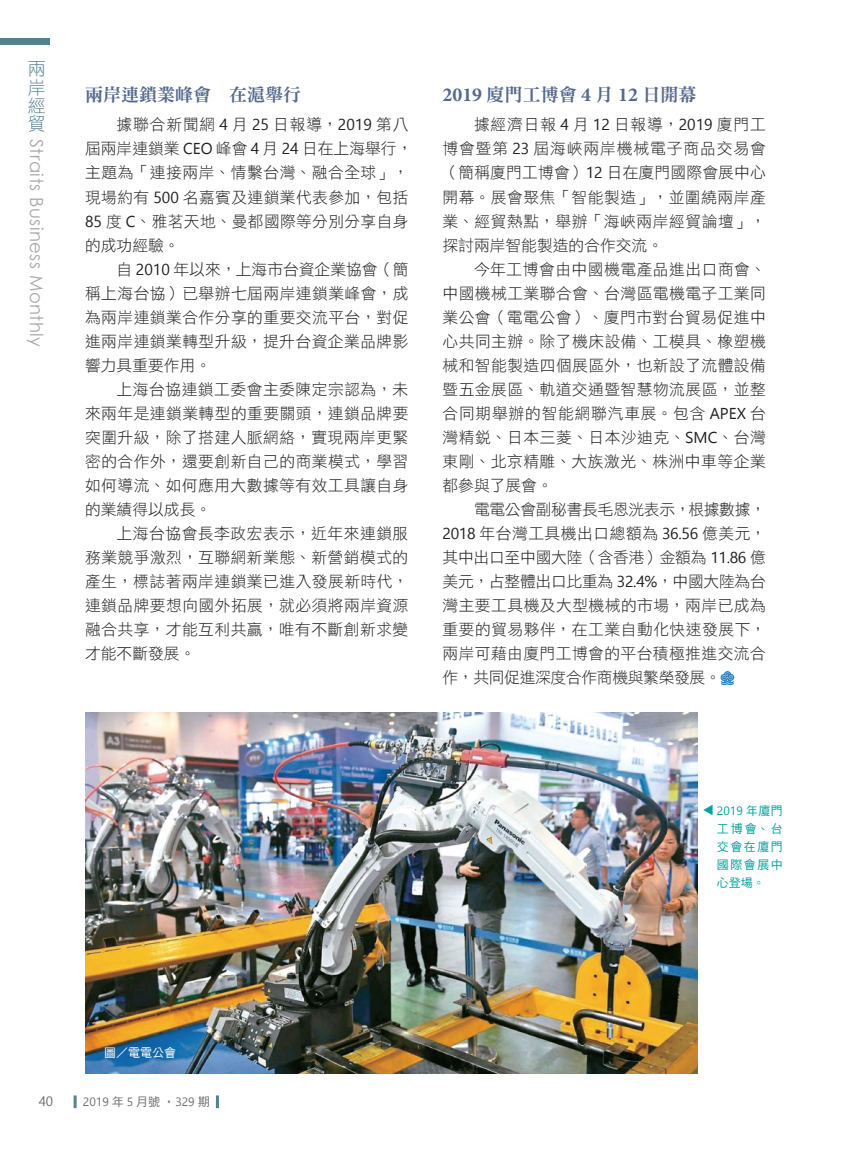
<style>
.page{position:relative;width:851px;height:1149px;background:#fff}
.page>*{position:absolute;margin:0;border:0;box-sizing:border-box;transform-origin:0 0}
.內文-標{font:18px "DF Ming Std W9";color:#53698c}
.t1{font:18px "Century Gothic";letter-spacing:.025em;color:#a8a9ad}
.t2{font:18px/18.5px "DF Hei Std W3";color:#558290;text-align:justify}
.內文-首空2字{font:15.75px/24px "DF Hei Std W3";letter-spacing:.03em;color:#231f20;text-align:justify}
.t3{font:13.5px "Ebrima";color:#6c6d70}
.圖說{font:12px/18px "DF Hei Std W5";letter-spacing:.125em;color:#00a39d;text-align:justify}
.t4{font:12px "Nirmala UI";color:#6c6d70}
.圖說來源{font:12px "DF Hei Std W5";color:#fff}
.s1{font-family:"Ebrima"}
.s2{font-family:"Minion Pro";font-weight:700;font-size:19.8px}
.s3{font-family:"Nirmala UI"}
.s4{font-family:"DF Hei Std W5"}
</style>
<div class="page">
<svg style="left:74px;top:1095px;width:3px;height:12px"></svg>
<div style="left:0;top:38px;width:50px;height:7px;background:#558290"></div>
<svg style="left:216px;top:1095px;width:3px;height:12px"></svg>
<img style="left:85px;top:712px;width:612px;height:361px">
<svg style="left:720px;top:671px;width:14px;height:14px"></svg>
<p class="t2" style="left:28px;top:59px;width:19px">兩岸經貿</p>
<p class="t1" style="left:49px;top:139px;width:209px;rotate:90deg">Straits Business Monthly</p>
<p class="內文-標" style="left:85px;top:84px;width:217px">兩岸連鎖業峰會 在滬舉行</p>
<p class="內文-首空2字" style="left:85px;top:112px;width:329px;text-align:left;text-indent:31px">據聯合新聞網 <span class="s1">4</span> 月 <span class="s1">25</span> 日報導，<span class="s1">2019</span> 第八屆兩岸連鎖業 <span class="s1">CEO</span> 峰會 <span class="s1">4</span> 月 <span class="s1">24</span> 日在上海舉行，主題為「連接兩岸、情繫台灣、融合全球」，現場約有 <span class="s1">500</span> 名嘉賓及連鎖業代表參加，包括<br><span class="s1">85</span> 度 <span class="s1">C</span>、雅茗天地、曼都國際等分別分享自身的成功經驗。</p>
<p class="內文-首空2字" style="left:85px;top:256px;width:325px;text-indent:31px">自 <span class="s1">2010</span> 年以來，上海市台資企業協會（簡稱上海台協）已舉辦七屆兩岸連鎖業峰會，成為兩岸連鎖業合作分享的重要交流平台，對促進兩岸連鎖業轉型升級，提升台資企業品牌影響力具重要作用。</p>
<p class="內文-首空2字" style="left:85px;top:376px;width:325px;text-indent:31px">上海台協連鎖工委會主委陳定宗認為，未來兩年是連鎖業轉型的重要關頭，連鎖品牌要突圍升級，除了搭建人脈網絡，實現兩岸更緊密的合作外，還要創新自己的商業模式，學習如何導流、如何應用大數據等有效工具讓自身的業績得以成長。</p>
<p class="內文-首空2字" style="left:85px;top:520px;width:325px;text-indent:31px">上海台協會長李政宏表示，近年來連鎖服務業競爭激烈，互聯網新業態、新營銷模式的產生，標誌著兩岸連鎖業已進入發展新時代，連鎖品牌要想向國外拓展，就必須將兩岸資源融合共享，才能互利共贏，唯有不斷創新求變才能不斷發展。</p>
<p class="內文-標" style="left:442px;top:84px;width:255px"><span class="s2">2019</span> 廈門工博會 <span class="s2">4</span> 月 <span class="s2">12</span> 日開幕</p>
<p class="內文-首空2字" style="left:442px;top:112px;width:325px;text-indent:31px">據經濟日報 <span class="s1">4</span> 月 <span class="s1">12</span> 日報導，<span class="s1">2019</span> 廈門工博會暨第 <span class="s1">23</span> 屆海峽兩岸機械電子商品交易會（簡稱廈門工博會）<span class="s1">12</span> 日在廈門國際會展中心開幕。展會聚焦「智能製造」，並圍繞兩岸產業、經貿熱點，舉辦「海峽兩岸經貿論壇」，探討兩岸智能製造的合作交流。</p>
<p class="內文-首空2字" style="left:442px;top:256px;width:325px;text-indent:31px">今年工博會由中國機電產品進出口商會、中國機械工業聯合會、台灣區電機電子工業同業公會（電電公會）、廈門市對台貿易促進中心共同主辦。除了機床設備、工模具、橡塑機械和智能製造四個展區外，也新設了流體設備暨五金展區、軌道交通暨智慧物流展區，並整合同期舉辦的智能網聯汽車展。包含 <span class="s1">APEX</span> 台灣精銳、日本三菱、日本沙迪克、<span class="s1">SMC</span>、台灣東剛、北京精雕、大族激光、株洲中車等企業都參與了展會。</p>
<p class="內文-首空2字" style="left:442px;top:496px;width:325px;text-indent:31px">電電公會副秘書長毛恩洸表示，根據數據，<span class="s1">2018</span> 年台灣工具機出口總額為 <span class="s1">36.56</span> 億美元，其中出口至中國大陸（含香港）金額為 <span class="s1">11.86</span> 億美元，占整體出口比重為 <span class="s1">32.4%</span>，中國大陸為台灣主要工具機及大型機械的市場，兩岸已成為重要的貿易夥伴，在工業自動化快速發展下，兩岸可藉由廈門工博會的平台積極推進交流合作，共同促進深度合作商機與繁榮發展。</p>
<p class="圖說" style="left:698px;top:816px;width:13px;rotate:-90deg">▲</p>
<p class="圖說" style="left:716px;top:800px;width:67px"><span class="s3">2019</span> 年廈門工博會、台交會在廈門國際會展中心登場。</p>
<p class="t3" style="left:39px;top:1091px;width:16px">40</p>
<p class="圖說來源" style="left:104px;top:1046px;width:73px">圖／電電公會</p>
<p class="t4" style="left:83px;top:1091px;width:128px">2019 <span class="s4">年</span> 5 <span class="s4">月號 ‧</span>329 <span class="s4">期</span></p>
</div>
